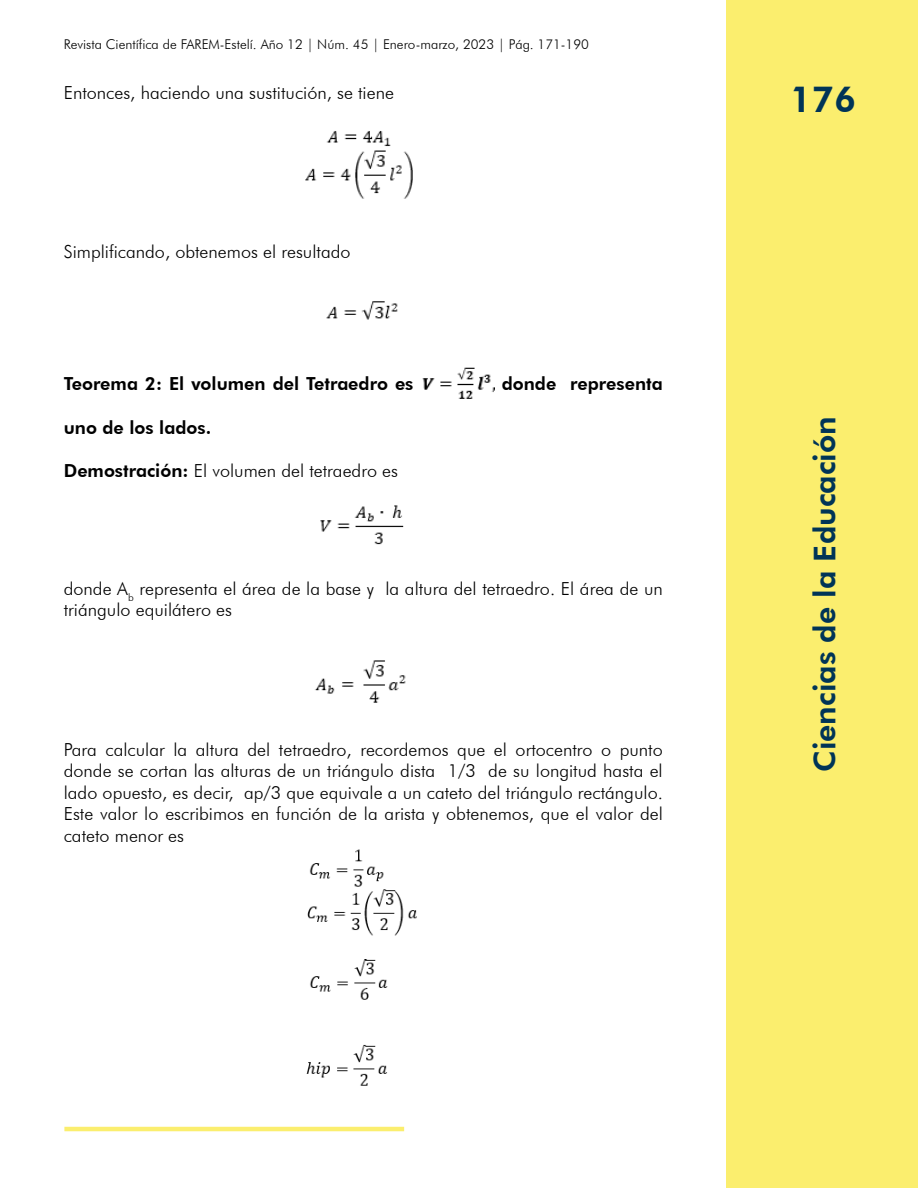
<style>
.page{position:relative;width:918px;height:1188px;background:#fff}
.page>*{position:absolute;margin:0;border:0;box-sizing:border-box;transform-origin:0 0}
.t1{font:800 36px "Futura BT";color:#003457}
.t2{font:800 30px "Futura BT";color:#003457}
.t3{font:300 18px/21.6px "Futura BT";color:#000}
.t4{font:800 18px "Futura BT";color:#000}
.t5{font:300 13.5px "Futura BT";color:#000}
.s1{font-weight:800}
</style>
<div class="page">
<div style="left:727px;top:0;width:191px;height:1188px;background:#fbee6e"></div>
<hr style="left:64px;top:1127px;width:340px;height:4px;background:#fbee6e">
<img style="left:305px;top:131px;width:108px;height:68px">
<img style="left:326px;top:301px;width:72px;height:19px">
<img style="left:422px;top:367px;width:73px;height:32px">
<img style="left:320px;top:505px;width:84px;height:40px">
<img style="left:315px;top:660px;width:91px;height:43px">
<img style="left:306px;top:849px;width:111px;height:237px">
<p class="t5" style="left:64px;top:36px;width:527px">Revista Científica de FAREM-Estelí. Año 12 | Núm. 45 | Enero-marzo, 2023 | Pág. 171-190</p>
<p class="t3" style="left:64px;top:81px;width:332px">Entonces, haciendo una sustitución, se tiene</p>
<p class="t3" style="left:64px;top:241px;width:288px">Simplificando, obtenemos el resultado</p>
<p class="t4" style="left:64px;top:373px;width:351px">Teorema 2: El volumen del Tetraedro es</p>
<p class="t4" style="left:502px;top:373px;width:163px">donde representa</p>
<p class="t4" style="left:64px;top:416px;width:149px">uno de los lados.</p>
<p class="t3" style="left:64px;top:459px;width:336px"><span class="s1">Demostración:</span> El volumen del tetraedro es</p>
<p class="t3" style="left:64px;top:577px;width:601px">donde A<sub>b</sub> representa el área de la base y la altura del tetraedro. El área de un triángulo equilátero es</p>
<p class="t3" style="left:64px;top:738px;width:601px;text-align:justify">Para calcular la altura del tetraedro, recordemos que el ortocentro o punto donde se cortan las alturas de un triángulo dista 1/3 de su longitud hasta el lado opuesto, es decir, ap/3 que equivale a un cateto del triángulo rectángulo.<br>Este valor lo escribimos en función de la arista y obtenemos, que el valor del cateto menor es</p>
<h1 class="t1" style="left:790px;top:78px;width:68px">176</h1>
<h2 class="t2" style="left:807px;top:772px;width:357px;rotate:-90deg">Ciencias de la Educación</h2>
</div>
